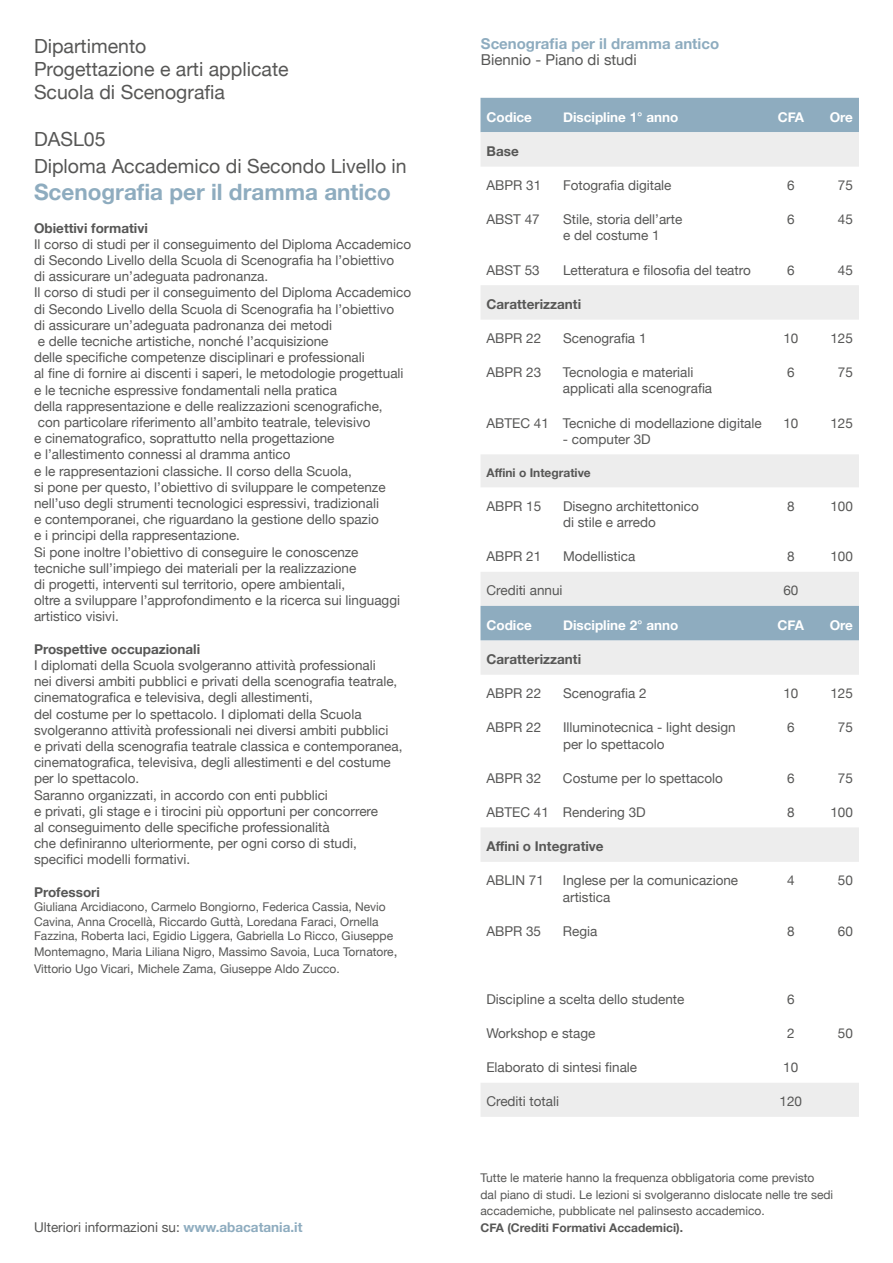
<style>
.page{position:relative;width:893px;height:1263px;background:#fff}
.page>*{position:absolute;margin:0;border:0;box-sizing:border-box;transform-origin:0 0}
.t1{font:700 22.5px "Helvetica Neue";color:#8eacbf}
.t2{font:19.5px/23.4px "Helvetica Neue";color:#575756}
.t3{font:700 15px "Helvetica Neue";color:#8eacbf}
.t4{font:15px "Helvetica Neue";color:#575756}
.t5{font:13.5px/16.2px "Helvetica Neue";color:#575756}
.t6{font:700 13.5px "Helvetica Neue";color:#575756}
.t7{font:700 13.5px "Helvetica Neue";color:#fff}
.t8{font:12px/14.4px "Helvetica Neue";color:#575756}
.t9{font:700 12px "Helvetica Neue";color:#575756}
.s1{font-size:13.5px}
.s2{font-weight:700;color:#8eacbf}
</style>
<div class="page">
<div style="left:480px;top:98px;width:379px;height:34px;background:#8eacbf"></div>
<svg style="left:480px;top:132px;width:379px;height:985px"></svg>
<div style="left:480px;top:606px;width:379px;height:34px;background:#8eacbf"></div>
<h2 class="t2" style="left:34px;top:35px;width:256px">Dipartimento<br>Progettazione e arti applicate<br>Scuola di Scenografia</h2>
<h2 class="t2" style="left:34px;top:127px;width:374px;line-height:27px">DASL05<br>Diploma Accademico di Secondo Livello in</h2>
<h1 class="t1" style="left:34px;top:175px;width:358px">Scenografia per il dramma antico</h1>
<p class="t6" style="left:34px;top:217px;width:115px">Obiettivi formativi</p>
<p class="t5" style="left:34px;top:237px;width:379px">Il corso di studi per il conseguimento del Diploma Accademico di Secondo Livello della Scuola di Scenografia ha l’obiettivo<br>di assicurare un’adeguata padronanza.<br>Il corso di studi per il conseguimento del Diploma Accademico di Secondo Livello della Scuola di Scenografia ha l’obiettivo<br>di assicurare un’adeguata padronanza dei metodi<br>e delle tecniche artistiche, nonché l’acquisizione<br>delle specifiche competenze disciplinari e professionali<br>al fine di fornire ai discenti i saperi, le metodologie progettuali e le tecniche espressive fondamentali nella pratica<br>della rappresentazione e delle realizzazioni scenografiche,<br>con particolare riferimento all’ambito teatrale, televisivo<br>e cinematografico, soprattutto nella progettazione<br>e l’allestimento connessi al dramma antico<br>e le rappresentazioni classiche. Il corso della Scuola,<br>si pone per questo, l’obiettivo di sviluppare le competenze nell’uso degli strumenti tecnologici espressivi, tradizionali<br>e contemporanei, che riguardano la gestione dello spazio<br>e i principi della rappresentazione.<br>Si pone inoltre l’obiettivo di conseguire le conoscenze tecniche sull’impiego dei materiali per la realizzazione<br>di progetti, interventi sul territorio, opere ambientali,<br>oltre a sviluppare l’approfondimento e la ricerca sui linguaggi artistico visivi.</p>
<p class="t6" style="left:34px;top:638px;width:168px">Prospettive occupazionali</p>
<p class="t5" style="left:34px;top:658px;width:370px">I diplomati della Scuola svolgeranno attività professionali<br>nei diversi ambiti pubblici e privati della scenografia teatrale, cinematografica e televisiva, degli allestimenti,<br>del costume per lo spettacolo. I diplomati della Scuola svolgeranno attività professionali nei diversi ambiti pubblici<br>e privati della scenografia teatrale classica e contemporanea, cinematografica, televisiva, degli allestimenti e del costume per lo spettacolo.<br>Saranno organizzati, in accordo con enti pubblici<br>e privati, gli stage e i tirocini più opportuni per concorrere<br>al conseguimento delle specifiche professionalità<br>che definiranno ulteriormente, per ogni corso di studi, specifici modelli formativi.</p>
<p class="t6" style="left:34px;top:881px;width:67px">Professori</p>
<p class="t8" style="left:34px;top:900px;width:361px">Giuliana Arcidiacono, Carmelo Bongiorno, Federica Cassia, Nevio<br>Cavina, Anna Crocellà, Riccardo Guttà, Loredana Faraci, Ornella<br>Fazzina, Roberta Iaci, Egidio Liggera, Gabriella Lo Ricco, Giuseppe</p>
<p class="t8" style="left:34px;top:945px;width:365px;line-height:16.2px">Montemagno, Maria Liliana Nigro, Massimo Savoia, Luca Tornatore<span class="s1">,<br></span>Vittorio Ugo Vicari<span class="s1">,</span> Michele Zama, Giuseppe Aldo Zucco.</p>
<p class="t5" style="left:34px;top:1220px;width:270px">Ulteriori informazioni su: <span class="s2">www.abacatania.it</span></p>
<p class="t3" style="left:481px;top:32px;width:240px">Scenografia per il dramma antico</p>
<p class="t4" style="left:481px;top:49px;width:157px">Biennio - Piano di studi</p>
<p class="t7" style="left:486px;top:106px;width:47px">Codice</p>
<p class="t7" style="left:563px;top:106px;width:117px">Discipline 1° anno</p>
<p class="t7" style="left:778px;top:106px;width:28px">CFA</p>
<p class="t7" style="left:830px;top:106px;width:25px">Ore</p>
<p class="t6" style="left:486px;top:141px;width:34px">Base</p>
<p class="t5" style="left:486px;top:178px;width:56px">ABPR 31</p>
<p class="t5" style="left:563px;top:178px;width:110px">Fotografia digitale</p>
<p class="t5" style="left:787px;top:178px;width:9px">6</p>
<p class="t5" style="left:838px;top:178px;width:17px">75</p>
<p class="t5" style="left:486px;top:212px;width:55px">ABST 47</p>
<p class="t5" style="left:563px;top:212px;width:121px">Stile, storia dell’arte e del costume 1</p>
<p class="t5" style="left:787px;top:212px;width:9px">6</p>
<p class="t5" style="left:838px;top:212px;width:17px">45</p>
<p class="t5" style="left:486px;top:262px;width:55px">ABST 53</p>
<p class="t5" style="left:563px;top:262px;width:189px">Letteratura e filosofia del teatro</p>
<p class="t5" style="left:787px;top:262px;width:9px">6</p>
<p class="t5" style="left:838px;top:262px;width:17px">45</p>
<p class="t6" style="left:486px;top:294px;width:96px">Caratterizzanti</p>
<p class="t5" style="left:486px;top:331px;width:56px">ABPR 22</p>
<p class="t5" style="left:563px;top:331px;width:85px">Scenografia 1</p>
<p class="t5" style="left:783px;top:331px;width:17px">10</p>
<p class="t5" style="left:830px;top:331px;width:24px">125</p>
<p class="t5" style="left:486px;top:365px;width:56px">ABPR 23</p>
<p class="t5" style="left:563px;top:365px;width:151px">Tecnologia e materiali applicati alla scenografia</p>
<p class="t5" style="left:787px;top:365px;width:9px">6</p>
<p class="t5" style="left:838px;top:365px;width:17px">75</p>
<p class="t5" style="left:486px;top:415px;width:277px">ABTEC 41 Tecniche di modellazione digitale</p>
<p class="t5" style="left:563px;top:432px;width:89px">- computer 3D</p>
<p class="t5" style="left:783px;top:415px;width:17px">10</p>
<p class="t5" style="left:830px;top:415px;width:24px">125</p>
<p class="t9" style="left:486px;top:463px;width:106px">Affini o Integrative</p>
<p class="t5" style="left:486px;top:499px;width:56px">ABPR 15</p>
<p class="t5" style="left:563px;top:499px;width:137px">Disegno architettonico di stile e arredo</p>
<p class="t5" style="left:787px;top:499px;width:9px">8</p>
<p class="t5" style="left:830px;top:499px;width:24px">100</p>
<p class="t5" style="left:486px;top:549px;width:56px">ABPR 21</p>
<p class="t5" style="left:563px;top:549px;width:74px">Modellistica</p>
<p class="t5" style="left:787px;top:549px;width:9px">8</p>
<p class="t5" style="left:830px;top:549px;width:24px">100</p>
<p class="t5" style="left:486px;top:583px;width:78px">Crediti annui</p>
<p class="t5" style="left:783px;top:583px;width:17px">60</p>
<p class="t7" style="left:486px;top:614px;width:47px">Codice</p>
<p class="t7" style="left:563px;top:614px;width:117px">Discipline 2° anno</p>
<p class="t7" style="left:778px;top:614px;width:28px">CFA</p>
<p class="t7" style="left:830px;top:614px;width:25px">Ore</p>
<p class="t6" style="left:486px;top:649px;width:96px">Caratterizzanti</p>
<p class="t5" style="left:486px;top:686px;width:56px">ABPR 22</p>
<p class="t5" style="left:563px;top:686px;width:85px">Scenografia 2</p>
<p class="t5" style="left:783px;top:686px;width:17px">10</p>
<p class="t5" style="left:830px;top:686px;width:24px">125</p>
<p class="t5" style="left:486px;top:720px;width:56px">ABPR 22</p>
<p class="t5" style="left:563px;top:720px;width:174px">Illuminotecnica - light design per lo spettacolo</p>
<p class="t5" style="left:787px;top:720px;width:9px">6</p>
<p class="t5" style="left:838px;top:720px;width:17px">75</p>
<p class="t5" style="left:486px;top:770px;width:56px">ABPR 32</p>
<p class="t5" style="left:563px;top:770px;width:162px">Costume per lo spettacolo</p>
<p class="t5" style="left:787px;top:770px;width:9px">6</p>
<p class="t5" style="left:838px;top:770px;width:17px">75</p>
<p class="t5" style="left:486px;top:805px;width:161px">ABTEC 41 Rendering 3D</p>
<p class="t5" style="left:787px;top:805px;width:9px">8</p>
<p class="t5" style="left:830px;top:805px;width:24px">100</p>
<p class="t6" style="left:486px;top:836px;width:119px">Affini o Integrative</p>
<p class="t5" style="left:486px;top:873px;width:59px">ABLIN 71</p>
<p class="t5" style="left:563px;top:873px;width:177px">Inglese per la comunicazione artistica</p>
<p class="t5" style="left:787px;top:873px;width:9px">4</p>
<p class="t5" style="left:838px;top:873px;width:17px">50</p>
<p class="t5" style="left:486px;top:923px;width:56px">ABPR 35</p>
<p class="t5" style="left:563px;top:923px;width:36px">Regia</p>
<p class="t5" style="left:787px;top:923px;width:9px">8</p>
<p class="t5" style="left:838px;top:923px;width:17px">60</p>
<p class="t5" style="left:486px;top:992px;width:200px">Discipline a scelta dello studente</p>
<p class="t5" style="left:787px;top:992px;width:9px">6</p>
<p class="t5" style="left:486px;top:1026px;width:110px">Workshop e stage</p>
<p class="t5" style="left:787px;top:1026px;width:9px">2</p>
<p class="t5" style="left:838px;top:1026px;width:17px">50</p>
<p class="t5" style="left:486px;top:1060px;width:152px">Elaborato di sintesi finale</p>
<p class="t5" style="left:783px;top:1060px;width:17px">10</p>
<p class="t5" style="left:486px;top:1094px;width:74px">Crediti totali</p>
<p class="t5" style="left:779px;top:1094px;width:24px">120</p>
<p class="t8" style="left:480px;top:1170px;width:354px;line-height:16.5px">Tutte le materie hanno la frequenza obbligatoria come previsto dal piano di studi. Le lezioni si svolgeranno dislocate nelle tre sedi accademiche, pubblicate nel palinsesto accademico.</p>
<p class="t9" style="left:480px;top:1218px;width:204px">CFA (Crediti Formativi Accademici).</p>
</div>
